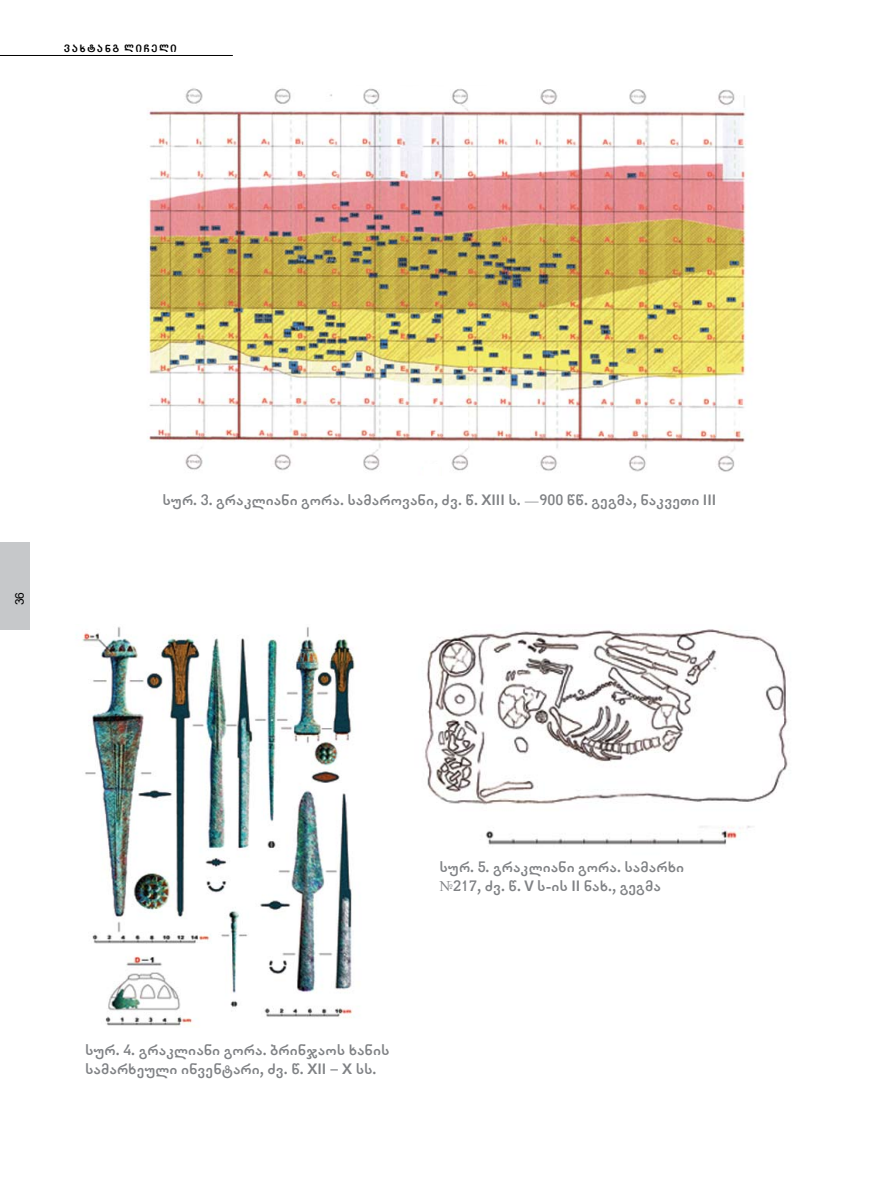
<style>
.page{position:relative;width:872px;height:1191px;background:#fff}
.page>*{position:absolute;margin:0;border:0;box-sizing:border-box;transform-origin:0 0}
.t1{font:700 15px/19.5px "Kolhety";color:#808285}
.t2{font:12px "Arial";color:#000}
.t3{font:700 10.5px "Kolhety Mt";letter-spacing:.12em;color:#000}
.s1{font-family:"Acad Nusx";font-weight:400}
</style>
<div class="page">
<div style="left:0;top:542px;width:30px;height:88px;background:#c6c8ca"></div>
<hr style="left:0;top:55px;width:233px;height:1px;background:#000">
<img style="left:147px;top:88px;width:599px;height:384px">
<img style="left:76px;top:626px;width:279px;height:400px">
<img style="left:425px;top:629px;width:363px;height:216px">
<div style="left:423px;top:463px;width:15px;height:18px;background:#fff"></div>
<p class="t3" style="left:64px;top:44px;width:115px">VAXTANG LICELI</p>
<p class="t2" style="left:12px;top:605px;width:15px;rotate:-90deg">36</p>
<p class="t1" style="left:162px;top:492px;width:555px">SUR. 3. GRAKLIANI GORA. SAMAROVANI, ZV. W. XIII S. _900 WW. GEGMA, NAKVETI III</p>
<p class="t1" style="left:439px;top:858px;width:246px">SUR. 5. GRAKLIANI GORA. SAMARXI <span class="s1">#</span>217, ZV. W. V S-IS II NAX., GEGMA</p>
<p class="t1" style="left:85px;top:1041px;width:306px">SUR. 4. GRAKLIANI GORA. BRINJAOS XANIS<br>SAMARXEULI INVENTARI, ZV. W. XII – X SS.</p>
</div>
